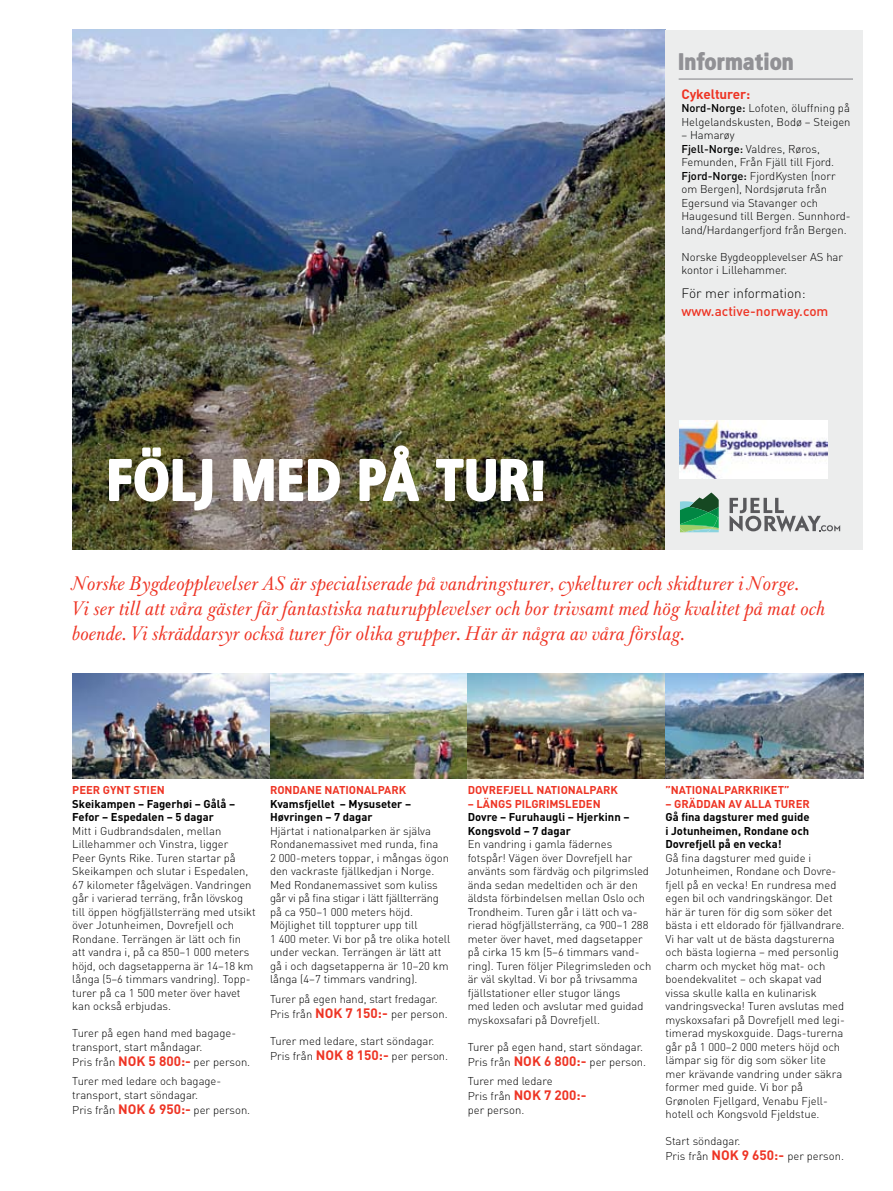
<style>
.page{position:relative;width:893px;height:1191px;background:#fff}
.page>*{position:absolute;margin:0;border:0;box-sizing:border-box;transform-origin:0 0}
.t1{font:67.5px "Visit NOR";color:#fff}
.t2{font:27px "Visit NOR";color:#919195}
.t3{font:italic 21px/25.2px "Baskerville 1757";color:#ee3424}
.t4{font:700 13.5px "DIN";color:#ee3424}
.t5{font:500 13.5px "DIN";color:#ee3424}
.t6{font:300 13.5px "DIN";color:#000}
.t7{font:300 11.25px/13.5px "DIN";color:#000}
.t8{font:700 11.25px/13.5px "DIN";color:#000}
.t9{font:700 11.25px "DIN";color:#ee3424}
.s1{font-weight:500}
.s2{font-weight:700;font-size:13.5px;color:#ee3424}
.s3{font-weight:300;font-size:11.25px;color:#000}
</style>
<div class="page">
<img style="left:72px;top:30px;width:593px;height:520px">
<div style="left:665px;top:30px;width:198px;height:520px;background:#eceded"></div>
<img style="left:72px;top:673px;width:791px;height:105px">
<hr style="left:679px;top:78px;width:174px;height:2px;background:#919195">
<svg style="left:680px;top:492px;width:39px;height:41px"></svg>
<svg style="left:730px;top:498px;width:110px;height:34px"></svg>
<img style="left:680px;top:420px;width:147px;height:58px">
<h1 class="t1" style="left:106px;top:445px;width:441px">FÖLJ MED PÅ TUR!</h1>
<h2 class="t2" style="left:678px;top:48px;width:117px">Information</h2>
<p class="t4" style="left:681px;top:85px;width:70px">Cykelturer:</p>
<p class="t7" style="left:681px;top:101px;width:171px"><span class="s1">Nord-Norge:</span> Lofoten, öluffning på<br>Helgelandskusten, Bodø – Steigen</p>
<p class="t7" style="left:681px;top:128px;width:171px">– Hamarøy<br><span class="s1">Fjell-Norge:</span> Valdres, Røros,<br>Femunden, Från Fjäll till Fjord.<br><span class="s1">Fjord-Norge:</span> FjordKysten (norr om Bergen), Nordsjøruta från<br>Egersund via Stavanger och<br>Haugesund till Bergen. Sunnhord&shy;land/Hardangerfjord från Bergen.</p>
<p class="t7" style="left:681px;top:250px;width:163px">Norske Bygdeopplevelser AS har kontor i Lillehammer.</p>
<p class="t6" style="left:681px;top:285px;width:126px">För mer information:</p>
<p class="t5" style="left:681px;top:302px;width:148px">www.active-norway.com</p>
<p class="t3" style="left:72px;top:571px;width:754px">Norske Bygdeopplevelser AS är specialiserade på vandringsturer, cykelturer och skidturer i Norge.<br>Vi ser till att våra gäster får fantastiska naturupplevelser och bor trivsamt med hög kvalitet på mat och boende. Vi skräddarsyr också turer för olika grupper. Här är några av våra förslag.</p>
<p class="t9" style="left:72px;top:782px;width:92px">Peer Gynt Stien</p>
<p class="t8" style="left:72px;top:796px;width:164px">Skeikampen – Fagerhøi – Gålå –<br>Fefor – Espedalen – 5 dagar</p>
<p class="t7" style="left:72px;top:823px;width:185px">Mitt i Gudbrandsdalen, mellan Lillehammer och Vinstra, ligger<br>Peer Gynts Rike. Turen startar på Skeikampen och slutar i Espedalen, 67 kilometer fågelvägen. Vandringen går i varierad terräng, från lövskog till öppen högfjällsterräng med utsikt över Jotunheimen, Dovrefjell och Rondane. Terrängen är lätt och fin att vandra i, på ca 850–1 000 meters höjd, och dagsetapperna är 14–18 km långa (5–6 timmars vandring). Topp&shy;turer på ca 1 500 meter över havet kan också erbjudas.</p>
<p class="t7" style="left:72px;top:1026px;width:165px">Turer på egen hand med bagage&shy;transport, start måndagar.</p>
<p class="t7" style="left:72px;top:1051px;width:179px;line-height:19.5px">Pris från <span class="s2">NOK 5 800:-</span> per person.<br>Turer med ledare och bagage-</p>
<p class="t7" style="left:72px;top:1087px;width:179px;line-height:15px">transport, start söndagar.<br>Pris från <span class="s2">NOK 6 950:-</span> per person.</p>
<p class="t9" style="left:270px;top:782px;width:138px">RO NDANE NATIO NALPARK</p>
<p class="t8" style="left:270px;top:796px;width:143px">Kvamsfjellet – Mysuseter –<br>Høvringen – 7 dagar</p>
<p class="t7" style="left:270px;top:823px;width:182px">Hjärtat i nationalparken är själva Rondanemassivet med runda, fina<br>2 000-meters toppar, i mångas ögon den vackraste fjällkedjan i Norge.<br>Med Rondanemassivet som kuliss går vi på fina stigar i lätt fjällterräng på ca 950–1 000 meters höjd.<br>Möjlighet till toppturer upp till<br>1 400 meter. Vi bor på tre olika hotell under veckan. Terrängen är lätt att gå i och dagsetapperna är 10–20 km långa (4–7 timmars vandring).</p>
<p class="t7" style="left:270px;top:991px;width:179px;line-height:15px">Turer på egen hand, start fredagar.<br>Pris från <span class="s2">NOK 7 150:-</span> per person.</p>
<p class="t7" style="left:270px;top:1033px;width:180px;line-height:15px">Turer med ledare, start söndagar.<br>Pris från <span class="s2">NOK 8 150:-</span> per person.</p>
<p class="t9" style="left:468px;top:782px;width:48px">DOVRE FJELL</p>
<p class="t9" style="left:536px;top:782px;width:83px">NATIO NALPARK</p>
<p class="t9" style="left:468px;top:796px;width:61px">– LÄNGS PILGRI</p>
<p class="t9" style="left:549px;top:796px;width:24px">MSLEDE</p>
<p class="t9" style="left:593px;top:796px;width:9px">N</p>
<p class="t8" style="left:468px;top:810px;width:163px">Dovre – Furuhaugli – Hjerkinn –<br>Kongsvold – 7 dagar</p>
<p class="t7" style="left:468px;top:837px;width:185px">En vandring i gamla fädernes fotspår! Vägen över Dovrefjell har använts som färdväg och pilgrimsled ända sedan medeltiden och är den äldsta förbindelsen mellan Oslo och Trondheim. Turen går i lätt och va&shy;rierad högfjällsterräng, ca 900–1 288 meter över havet, med dagsetapper på cirka 15 km (5–6 timmars vand&shy;ring). Turen följer Pilegrimsleden och är väl skyltad. Vi bor på trivsamma fjällstationer eller stugor längs<br>med leden och avslutar med guidad myskoxsafari på Dovrefjell.</p>
<p class="t7" style="left:468px;top:1039px;width:180px;line-height:15px">Turer på egen hand, start söndagar.<br>Pris från <span class="s2">NOK 6 800:-</span> per person.</p>
<p class="t7" style="left:468px;top:1074px;width:86px">Turer med ledare</p>
<p class="t4" style="left:468px;top:1086px;width:120px"><span class="s3">Pris från</span> NOK 7 200:-</p>
<p class="t7" style="left:468px;top:1102px;width:58px">per person.</p>
<p class="t9" style="left:665px;top:782px;width:126px">”NATIO NALPARKRI KET”</p>
<p class="t9" style="left:665px;top:796px;width:17px">– GRÄDD</p>
<p class="t9" style="left:711px;top:796px;width:72px">AN AV ALLA TURER</p>
<p class="t8" style="left:665px;top:810px;width:146px;text-align:justify">Gå fina dagsturer med guide i Jotunheimen, Rondane och Dovrefjell på en vecka!</p>
<p class="t7" style="left:665px;top:850px;width:181px">Gå fina dagsturer med guide i Jotunheimen, Rondane och Dovre&shy;fjell på en vecka! En rundresa med egen bil och vandringskängor. Det här är turen för dig som söker det bästa i ett eldorado för fjällvandrare.<br>Vi har valt ut de bästa dagsturerna och bästa logierna – med personlig charm och mycket hög mat- och boendekvalitet – och skapat vad vissa skulle kalla en kulinarisk vandringsvecka! Turen avslutas med myskoxsafari på Dovrefjell med legi&shy;timerad myskoxguide. Dags-turerna går på 1 000–2 000 meters höjd och lämpar sig för dig som söker lite mer krävande vandring under säkra former med guide. Vi bor på Grønolen Fjellgard, Venabu Fjell&shy;hotell och Kongsvold Fjeldstue.</p>
<p class="t7" style="left:665px;top:1133px;width:180px;line-height:15px">Start söndagar.<br>Pris från <span class="s2">NOK 9 650:-</span> per person.</p>
</div>
